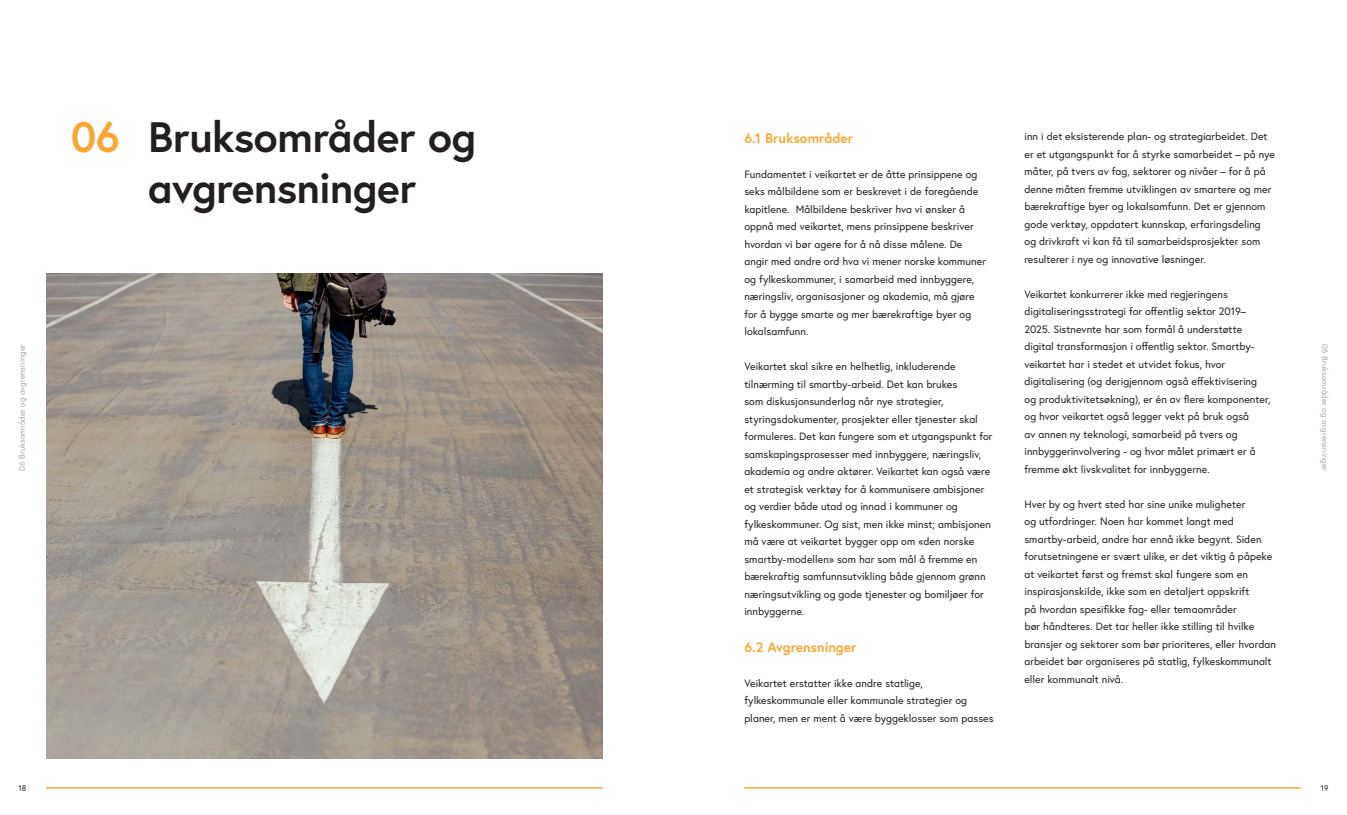
<style>
.page{position:relative;width:1347px;height:815px;background:#fff}
.page>*{position:absolute;margin:0;border:0;box-sizing:border-box;transform-origin:0 0}
.t1{font:700 42.5px/51px "Europa";letter-spacing:-.01em;color:#231f20}
.t2{font:700 42.5px "Europa";color:#faa633}
.t3{font:700 13.75px "Europa";color:#faa633}
.t4{font:10.62px/17.5px "Europa";letter-spacing:.005em;color:#231f20}
.t5{font:8.12px "Europa";letter-spacing:.015em;color:#a8a9ad}
.t6{font:8.12px "Europa";color:#231f20}
</style>
<div class="page">
<hr style="left:46px;top:788px;width:556px;height:1px;background:#faa633">
<img style="left:46px;top:274px;width:556px;height:484px">
<hr style="left:744px;top:788px;width:556px;height:1px;background:#faa633">
<p class="t2" style="left:71px;top:108px;width:51px">06</p>
<p class="t1" style="left:148px;top:110px;width:329px">Bruksområder og avgrensninger</p>
<p class="t3" style="left:744px;top:129px;width:110px">6.1 Bruksområder</p>
<p class="t4" style="left:744px;top:165px;width:243px">Fundamentet i veikartet er de åtte prinsippene og seks målbildene som er beskrevet i de foregående kapitlene. Målbildene beskriver hva vi ønsker å oppnå med veikartet, mens prinsippene beskriver hvordan vi bør agere for å nå disse målene. De angir med andre ord hva vi mener norske kommuner og fylkeskommuner, i samarbeid med innbyggere, næringsliv, organisasjoner og akademia, må gjøre for å bygge smarte og mer bærekraftige byer og lokalsamfunn.</p>
<p class="t4" style="left:744px;top:358px;width:250px">Veikartet skal sikre en helhetlig, inkluderende tilnærming til smartby-arbeid. Det kan brukes<br>som diskusjonsunderlag når nye strategier, styringsdokumenter, prosjekter eller tjenester skal formuleres. Det kan fungere som et utgangspunkt for samskapingsprosesser med innbyggere, næringsliv, akademia og andre aktører. Veikartet kan også være et strategisk verktøy for å kommunisere ambisjoner og verdier både utad og innad i kommuner og fylkeskommuner. Og sist, men ikke minst; ambisjonen må være at veikartet bygger opp om «den norske smartby-modellen» som har som mål å fremme en bærekraftig samfunnsutvikling både gjennom grønn næringsutvikling og gode tjenester og bomiljøer for innbyggerne.</p>
<p class="t3" style="left:744px;top:637px;width:114px">6.2 Avgrensninger</p>
<p class="t4" style="left:744px;top:674px;width:251px">Veikartet erstatter ikke andre statlige, fylkeskommunale eller kommunale strategier og planer, men er ment å være byggeklosser som passes</p>
<p class="t4" style="left:1024px;top:128px;width:252px">inn i det eksisterende plan- og strategiarbeidet. Det er et utgangspunkt for å styrke samarbeidet – på nye måter, på tvers av fag, sektorer og nivåer – for å på denne måten fremme utviklingen av smartere og mer bærekraftige byer og lokalsamfunn. Det er gjennom gode verktøy, oppdatert kunnskap, erfaringsdeling og drivkraft vi kan få til samarbeidsprosjekter som resulterer i nye og innovative løsninger.</p>
<p class="t4" style="left:1024px;top:285px;width:247px">Veikartet konkurrerer ikke med regjeringens digitaliseringsstrategi for offentlig sektor 2019– 2025. Sistnevnte har som formål å understøtte digital transformasjon i offentlig sektor. Smartby&shy;veikartet har i stedet et utvidet fokus, hvor digitalisering (og derigjennom også effektivisering og produktivitetsøkning), er én av flere komponenter, og hvor veikartet også legger vekt på bruk også<br>av annen ny teknologi, samarbeid på tvers og innbyggerinvolvering - og hvor målet primært er å fremme økt livskvalitet for innbyggerne.</p>
<p class="t4" style="left:1024px;top:495px;width:253px">Hver by og hvert sted har sine unike muligheter<br>og utfordringer. Noen har kommet langt med smartby-arbeid, andre har ennå ikke begynt. Siden forutsetningene er svært ulike, er det viktig å påpeke at veikartet først og fremst skal fungere som en inspirasjonskilde, ikke som en detaljert oppskrift<br>på hvordan spesifikke fag- eller temaområder<br>bør håndteres. Det tar heller ikke stilling til hvilke bransjer og sektorer som bør prioriteres, eller hvordan arbeidet bør organiseres på statlig, fylkeskommunalt eller kommunalt nivå.</p>
<p class="t5" style="left:17px;top:471px;width:128px;rotate:-90deg">06 Bruksområder og avgrensninger</p>
<p class="t5" style="left:1330px;top:344px;width:128px;rotate:90deg">06 Bruksområder og avgrensninger</p>
<p class="t6" style="left:19px;top:783px;width:9px">18</p>
<p class="t6" style="left:1320px;top:783px;width:9px">19</p>
</div>
